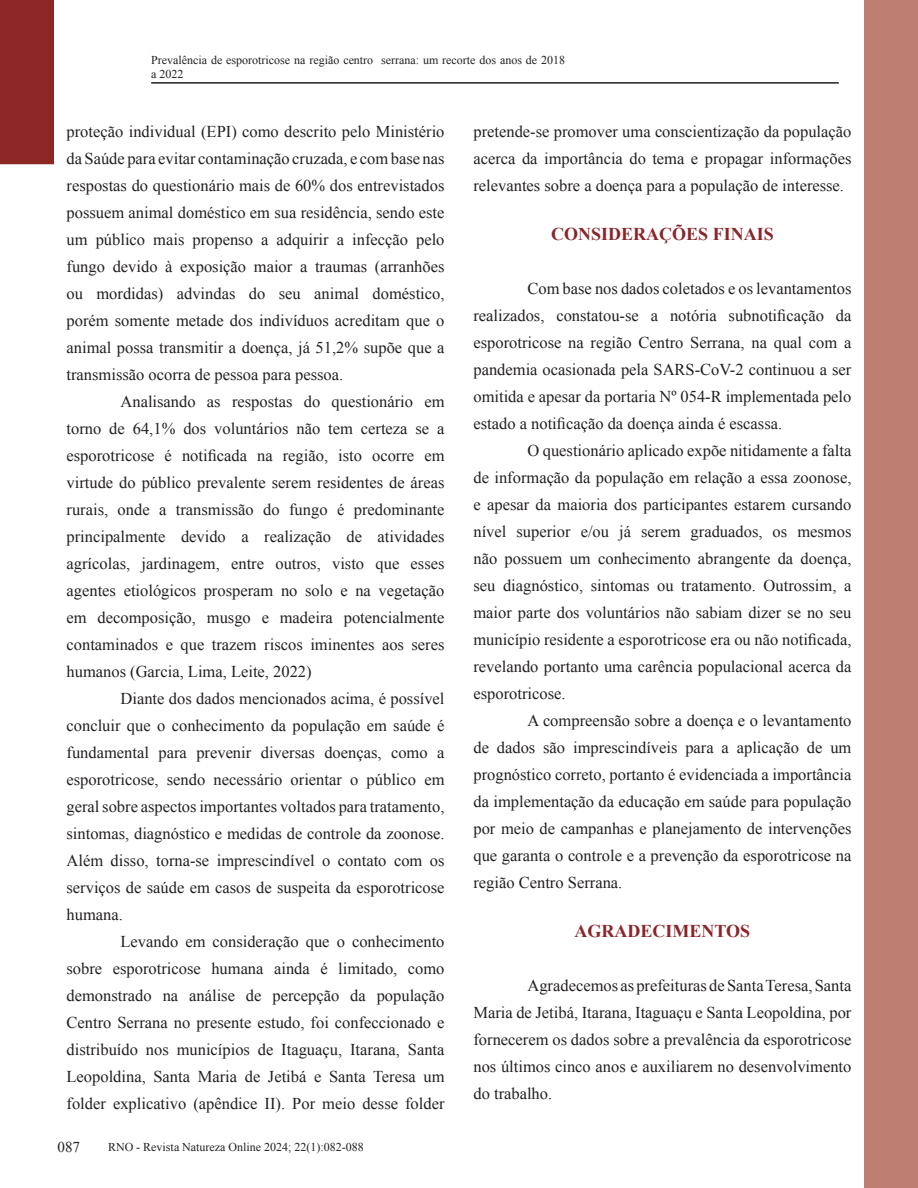
<style>
.page{position:relative;width:918px;height:1188px;background:#fff}
.page>*{position:absolute;margin:0;border:0;box-sizing:border-box;transform-origin:0 0}
.t1{font:700 18px "Times New Roman";color:#89262b}
.t2{font:16.5px/27px "Times New Roman";color:#231f20;text-align:justify}
.t3{font:15px "Times New Roman";color:#231f20}
.t4{font:12px/14.4px "Times New Roman";color:#231f20}
</style>
<div class="page">
<div style="left:1px;top:1px;width:52px;height:163px;background:#8d2725"></div>
<div style="left:0;top:0;width:54px;height:164px;border:2px solid #8d2725"></div>
<div style="left:865px;top:1px;width:52px;height:1186px;background:#be7f71"></div>
<div style="left:864px;top:0;width:54px;height:1188px;border:2px solid #be7f71"></div>
<hr style="left:151px;top:82px;width:688px;height:2px;background:#231f20">
<p class="t4" style="left:151px;top:52px;width:416px">Prevalência de esporotricose na região centro serrana: um recorte dos anos de 2018 a 2022</p>
<p class="t2" style="left:67px;top:118px;width:380px">proteção individual (EPI) como descrito pelo Ministério da Saúde para evitar contaminação cruzada, e com base nas respostas do questionário mais de 60% dos entrevistados possuem animal doméstico em sua residência, sendo este um público mais propenso a adquirir a infecção pelo fungo devido à exposição maior a traumas (arranhões ou mordidas) advindas do seu animal doméstico, porém somente metade dos indivíduos acreditam que o animal possa transmitir a doença, já 51,2% supõe que a transmissão ocorra de pessoa para pessoa.</p>
<p class="t2" style="left:67px;top:388px;width:380px;text-indent:54px">Analisando as respostas do questionário em torno de 64,1% dos voluntários não tem certeza se a esporotricose é notificada na região, isto ocorre em virtude do público prevalente serem residentes de áreas rurais, onde a transmissão do fungo é predominante principalmente devido a realização de atividades agrícolas, jardinagem, entre outros, visto que esses agentes etiológicos prosperam no solo e na vegetação em decomposição, musgo e madeira potencialmente contaminados e que trazem riscos iminentes aos seres humanos (Garcia, Lima, Leite, 2022)</p>
<p class="t2" style="left:67px;top:685px;width:380px;text-indent:54px">Diante dos dados mencionados acima, é possível concluir que o conhecimento da população em saúde é fundamental para prevenir diversas doenças, como a esporotricose, sendo necessário orientar o público em geral sobre aspectos importantes voltados para tratamento, sintomas, diagnóstico e medidas de controle da zoonose.<br>Além disso, torna-se imprescindível o contato com os serviços de saúde em casos de suspeita da esporotricose humana.</p>
<p class="t2" style="left:67px;top:928px;width:380px;text-indent:54px">Levando em consideração que o conhecimento sobre esporotricose humana ainda é limitado, como demonstrado na análise de percepção da população Centro Serrana no presente estudo, foi confeccionado e distribuído nos municípios de Itaguaçu, Itarana, Santa Leopoldina, Santa Maria de Jetibá e Santa Teresa um folder explicativo (apêndice II). Por meio desse folder</p>
<p class="t3" style="left:58px;top:1137px;width:24px">087</p>
<p class="t4" style="left:108px;top:1139px;width:257px">RNO - Revista Natureza Online 2024; 22(1):082-088</p>
<p class="t2" style="left:473px;top:118px;width:380px">pretende-se promover uma conscientização da população acerca da importância do tema e propagar informações relevantes sobre a doença para a população de interesse.</p>
<p class="t1" style="left:551px;top:222px;width:224px">CONSIDERAÇÕES FINAIS</p>
<p class="t2" style="left:473px;top:275px;width:380px;text-indent:54px">Com base nos dados coletados e os levantamentos realizados, constatou-se a notória subnotificação da esporotricose na região Centro Serrana, na qual com a pandemia ocasionada pela SARS-CoV-2 continuou a ser omitida e apesar da portaria Nº 054-R implementada pelo estado a notificação da doença ainda é escassa.</p>
<p class="t2" style="left:473px;top:437px;width:380px;text-indent:54px">O questionário aplicado expõe nitidamente a falta de informação da população em relação a essa zoonose, e apesar da maioria dos participantes estarem cursando nível superior e/ou já serem graduados, os mesmos não possuem um conhecimento abrangente da doença, seu diagnóstico, sintomas ou tratamento. Outrossim, a maior parte dos voluntários não sabiam dizer se no seu município residente a esporotricose era ou não notificada, revelando portanto uma carência populacional acerca da esporotricose.</p>
<p class="t2" style="left:473px;top:707px;width:380px;text-indent:54px">A compreensão sobre a doença e o levantamento de dados são imprescindíveis para a aplicação de um prognóstico correto, portanto é evidenciada a importância da implementação da educação em saúde para população por meio de campanhas e planejamento de intervenções que garanta o controle e a prevenção da esporotricose na região Centro Serrana.</p>
<p class="t1" style="left:575px;top:918px;width:177px">AGRADECIMENTOS</p>
<p class="t2" style="left:473px;top:971px;width:380px;text-indent:54px">Agradecemos as prefeituras de Santa Teresa, Santa Maria de Jetibá, Itarana, Itaguaçu e Santa Leopoldina, por fornecerem os dados sobre a prevalência da esporotricose nos últimos cinco anos e auxiliarem no desenvolvimento do trabalho.</p>
</div>
